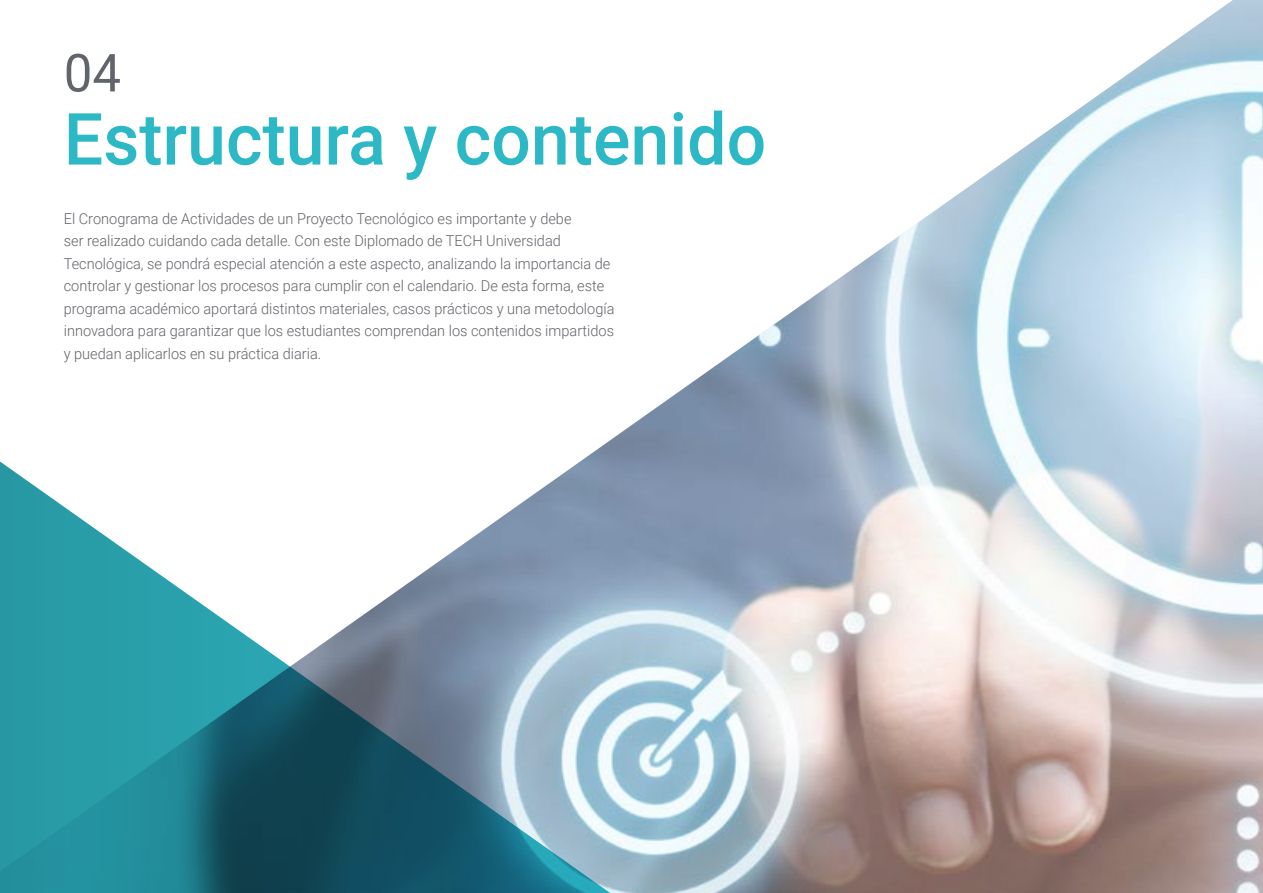
<style>
.page{position:relative;width:1263px;height:893px;background:#fff}
.page>*{position:absolute;margin:0;border:0;box-sizing:border-box;transform-origin:0 0}
.t1{font:500 72px "Roboto";color:#2db8c5}
.t2{font:52.5px "Roboto";color:#61646a}
.t3{font:300 15px/22.5px "Roboto";color:#61646a}
</style>
<div class="page">
<img style="left:602px;top:0;width:661px;height:893px">
<svg style="left:0;top:446px;width:640px;height:447px"></svg>
<h2 class="t2" style="left:64px;top:36px;width:59px">04</h2>
<h1 class="t1" style="left:64px;top:89px;width:704px">Estructura y contenido</h1>
<p class="t3" style="left:64px;top:207px;width:552px">El Cronograma de Actividades de un Proyecto Tecnológico es importante y debe<br>ser realizado cuidando cada detalle. Con este Diplomado de TECH Universidad Tecnológica, se pondrá especial atención a este aspecto, analizando la importancia de controlar y gestionar los procesos para cumplir con el calendario. De esta forma, este programa académico aportará distintos materiales, casos prácticos y una metodología innovadora para garantizar que los estudiantes comprendan los contenidos impartidos y puedan aplicarlos en su práctica diaria.</p>
</div>
